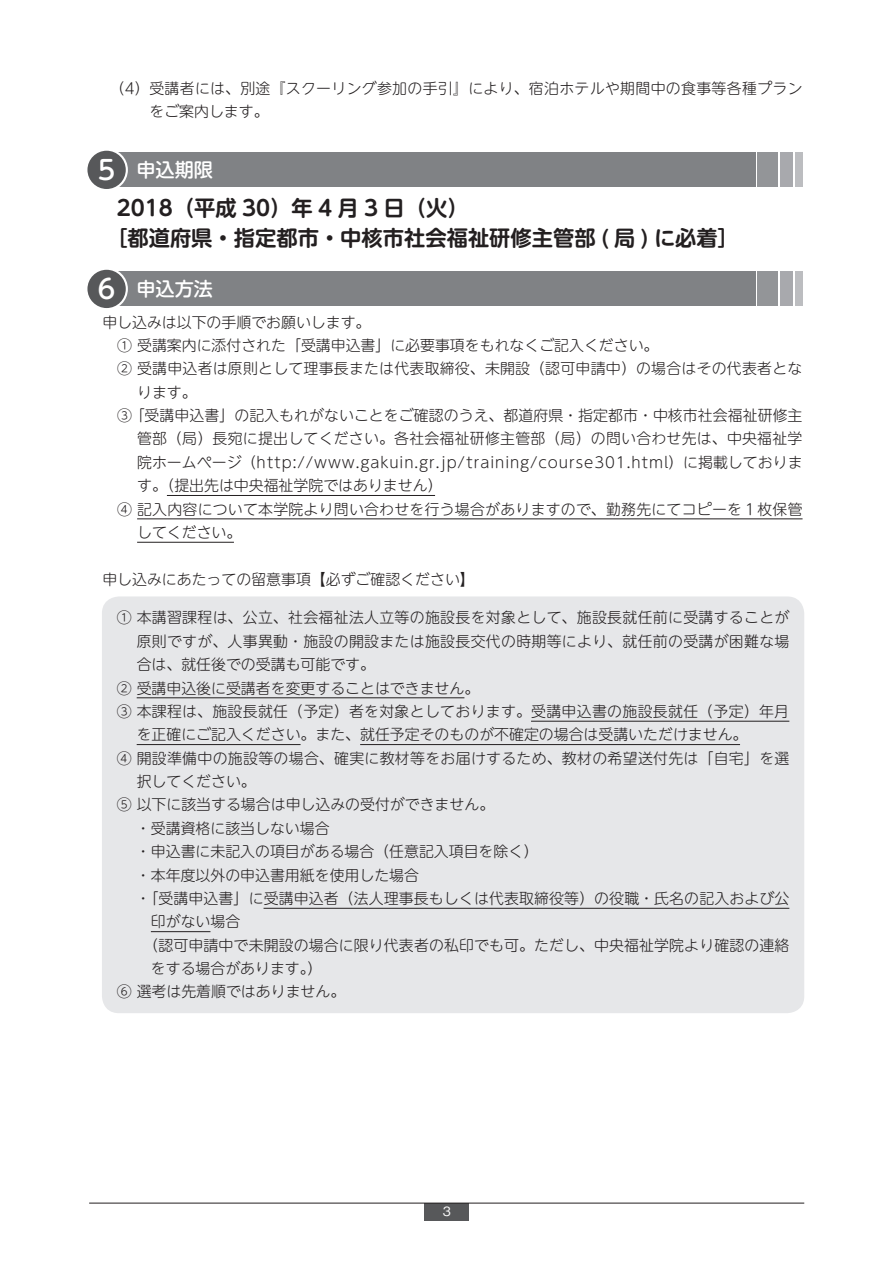
<style>
.page{position:relative;width:895px;height:1264px;background:#fff}
.page>*{position:absolute;margin:0;border:0;box-sizing:border-box;transform-origin:0 0}
.t1{font:700 21.3px/29.7px "UD Shin M Go Pr 6 De";color:#231f20}
.t2{font:500 19.2px "UD Shin M Go Pr 6";color:#fff}
.t3{font:300 14.85px/23.4px "UD Shin M Go Pr 6";letter-spacing:.01em;color:#231f20}
.t4{font:300 14.85px "UD Shin M Go Pr 6";letter-spacing:.06em;color:#231f20}
.t5{font:500 12.75px "Gothic BBB Pr 6";color:#fff}
.s1{font-size:26.55px}
</style>
<div class="page">
<hr style="left:167px;top:495px;width:268px;height:1px;background:#231f20">
<hr style="left:137px;top:519px;width:665px;height:1px;background:#231f20">
<hr style="left:137px;top:542px;width:97px;height:1px;background:#231f20">
<div style="left:107px;top:153px;width:648px;height:34px;background:#808285"></div>
<svg style="left:85px;top:149px;width:43px;height:42px"></svg>
<div style="left:87px;top:151px;width:39px;height:38px;background:#57585a;border-radius:50%"></div>
<div style="left:757px;top:153px;width:20px;height:34px;background:#939598"></div>
<div style="left:779px;top:153px;width:13px;height:34px;background:#a8a9ad"></div>
<div style="left:794px;top:153px;width:8px;height:34px;background:#bcbdc0"></div>
<div style="left:107px;top:272px;width:648px;height:34px;background:#808285"></div>
<svg style="left:85px;top:268px;width:43px;height:42px"></svg>
<div style="left:87px;top:270px;width:39px;height:38px;background:#57585a;border-radius:50%"></div>
<div style="left:757px;top:272px;width:20px;height:34px;background:#939598"></div>
<div style="left:779px;top:272px;width:13px;height:34px;background:#a8a9ad"></div>
<div style="left:794px;top:272px;width:8px;height:34px;background:#bcbdc0"></div>
<div style="left:102px;top:596px;width:701px;height:417px;background:#e6e7e9;border-radius:17px"></div>
<hr style="left:137px;top:698px;width:327px;height:1px;background:#231f20">
<hr style="left:530px;top:721px;width:259px;height:1px;background:#231f20">
<hr style="left:137px;top:744px;width:163px;height:1px;background:#231f20">
<hr style="left:360px;top:744px;width:379px;height:1px;background:#231f20">
<hr style="left:263px;top:908px;width:526px;height:1px;background:#231f20">
<hr style="left:151px;top:931px;width:59px;height:1px;background:#231f20">
<div style="left:424px;top:1203px;width:45px;height:17px;background:#57585a"></div>
<hr style="left:89px;top:1203px;width:714px;height:1px;background:#231f20">
<p class="t3" style="left:149px;top:76px;width:654px;text-indent:-40px">（4）受講者には、別途『スクーリング参加の手引』により、宿泊ホテルや期間中の食事等各種プランをご案内します。</p>
<p class="t2" style="left:98px;top:154px;width:117px"><span class="s1">5</span> 申込期限</p>
<h1 class="t1" style="left:106px;top:192px;width:634px;text-indent:11px">2018（平成 30）年 4 月 3 日（火）<br>［都道府県・指定都市・中核市社会福祉研修主管部 ( 局 ) に必着］</h1>
<p class="t2" style="left:98px;top:273px;width:117px"><span class="s1">6</span> 申込方法</p>
<p class="t3" style="left:102px;top:309px;width:269px">申し込みは以下の手順でお願いします。</p>
<p class="t3" style="left:117px;top:333px;width:542px">① 受講案内に添付された「受講申込書」に必要事項をもれなくご記入ください。</p>
<p class="t3" style="left:117px;top:356px;width:686px">② 受講申込者は原則として理事長または代表取締役、未開設（認可申請中）の場合はその代表者とな</p>
<p class="t3" style="left:137px;top:380px;width:61px">ります。</p>
<p class="t3" style="left:117px;top:403px;width:686px">③ 「受講申込書」の記入もれがないことをご確認のうえ、都道府県・指定都市・中核市社会福祉研修主</p>
<p class="t3" style="left:137px;top:426px;width:666px">管部（局）長宛に提出してください。各社会福祉研修主管部（局）の問い合わせ先は、中央福祉学</p>
<p class="t4" style="left:137px;top:450px;width:666px">院ホームページ（http://www.gakuin.gr.jp/training/course301.html）に掲載しておりま</p>
<p class="t3" style="left:137px;top:473px;width:307px">す。（提出先は中央福祉学院ではありません）</p>
<p class="t3" style="left:117px;top:496px;width:686px">④ 記入内容について本学院より問い合わせを行う場合がありますので、勤務先にてコピーを１枚保管</p>
<p class="t3" style="left:137px;top:520px;width:106px">してください。</p>
<p class="t3" style="left:102px;top:567px;width:374px">申し込みにあたっての留意事項【必ずご確認ください】</p>
<p class="t3" style="left:117px;top:605px;width:673px">① 本講習課程は、公立、社会福祉法人立等の施設長を対象として、施設長就任前に受講することが</p>
<p class="t3" style="left:137px;top:629px;width:654px">原則ですが、人事異動・施設の開設または施設長交代の時期等により、就任前の受講が困難な場</p>
<p class="t3" style="left:137px;top:652px;width:240px">合は、就任後での受講も可能です。</p>
<p class="t3" style="left:117px;top:675px;width:364px">② 受講申込後に受講者を変更することはできません。</p>
<p class="t3" style="left:117px;top:699px;width:673px">③ 本課程は、施設長就任（予定）者を対象としております。受講申込書の施設長就任（予定）年月</p>
<p class="t3" style="left:137px;top:722px;width:612px">を正確にご記入ください。また、就任予定そのものが不確定の場合は受講いただけません。</p>
<p class="t3" style="left:117px;top:746px;width:673px">④ 開設準備中の施設等の場合、確実に教材等をお届けするため、教材の希望送付先は「自宅」を選</p>
<p class="t3" style="left:137px;top:769px;width:121px">択してください。</p>
<p class="t3" style="left:117px;top:792px;width:379px">⑤ 以下に該当する場合は申し込みの受付ができません。</p>
<p class="t3" style="left:136px;top:816px;width:195px">・受講資格に該当しない場合</p>
<p class="t3" style="left:136px;top:839px;width:403px">・申込書に未記入の項目がある場合（任意記入項目を除く）</p>
<p class="t3" style="left:136px;top:862px;width:284px">・本年度以外の申込書用紙を使用した場合</p>
<p class="t3" style="left:136px;top:886px;width:654px">・「受講申込書」に受講申込者（法人理事長もしくは代表取締役等）の役職・氏名の記入および公</p>
<p class="t3" style="left:151px;top:909px;width:91px">印がない場合</p>
<p class="t3" style="left:143px;top:933px;width:647px">（認可申請中で未開設の場合に限り代表者の私印でも可。ただし、中央福祉学院より確認の連絡</p>
<p class="t3" style="left:151px;top:956px;width:173px">をする場合があります。）</p>
<p class="t3" style="left:117px;top:979px;width:230px">⑥ 選考は先着順ではありません。</p>
<p class="t5" style="left:442px;top:1201px;width:10px">3</p>
</div>
